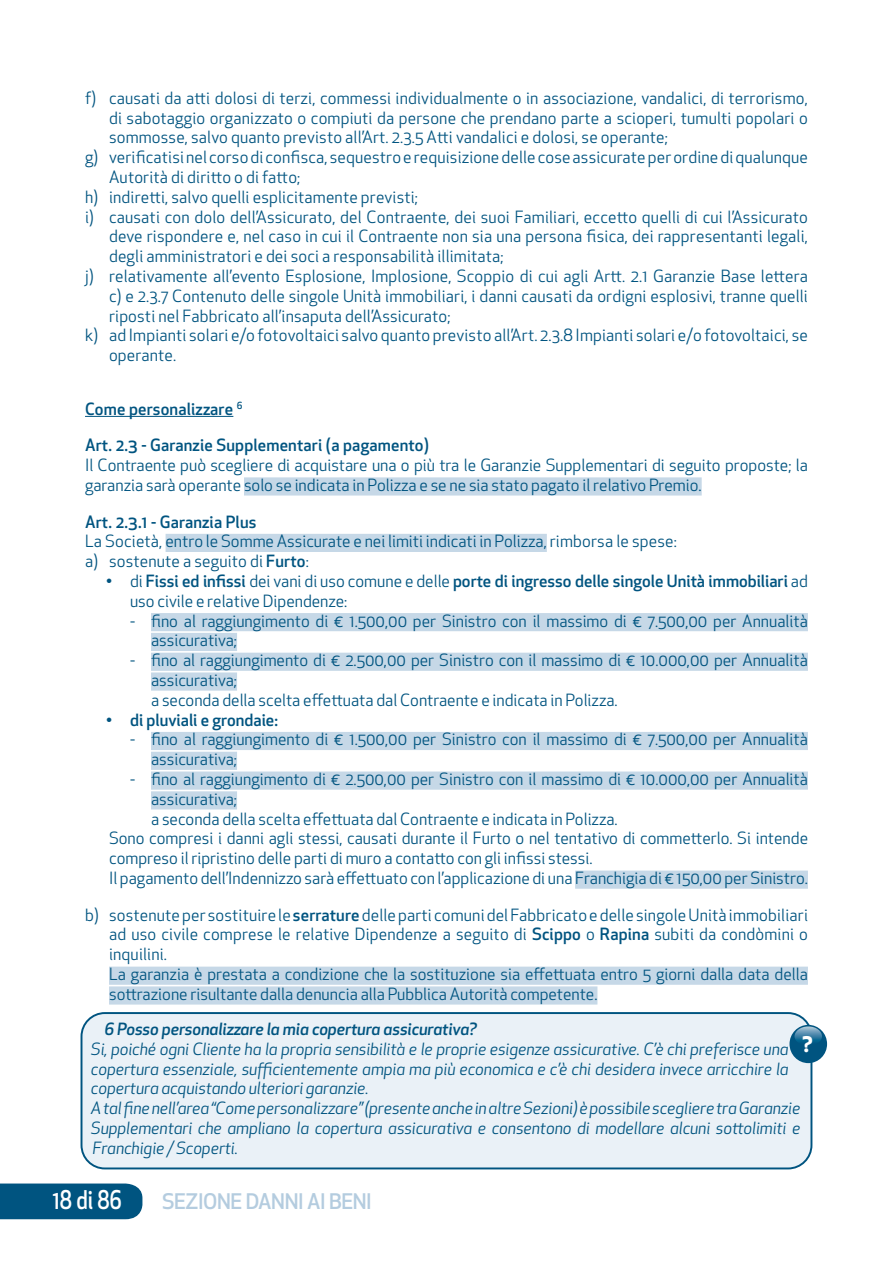
<style>
.page{position:relative;width:893px;height:1263px;background:#fff}
.page>*{position:absolute;margin:0;border:0;box-sizing:border-box;transform-origin:0 0}
.t1{font:500 25.2px "Apex New";color:#fff;scale:.83 1}
.t2{font:500 21px "Apex New";letter-spacing:-.02em;color:#b4ccdf}
.t3{font:700 21px "Apex New";color:#fff}
.t4{font:16.5px/19.8px "Apex New";color:#005480}
.t5{font:italic 16.5px/19.8px "Apex New";letter-spacing:-.005em;color:#005480}
.t6{font:500 16.5px "Apex New";letter-spacing:.01em;color:#005480}
.t7{font:italic 500 16.5px "Apex New";letter-spacing:-.005em;color:#005480}
.s1{font-weight:500}
.s2{font-weight:400}
</style>
<div class="page">
<div style="left:0;top:1183px;width:142px;height:36px;background:#005480"></div>
<hr style="left:85px;top:416px;width:148px;height:1px;background:#005480">
<div style="left:244px;top:477px;width:458px;height:18px;background:#c6d8e7"></div>
<div style="left:166px;top:534px;width:381px;height:18px;background:#c6d8e7"></div>
<div style="left:151px;top:613px;width:657px;height:18px;background:#c6d8e7"></div>
<div style="left:151px;top:633px;width:86px;height:18px;background:#c6d8e7"></div>
<div style="left:151px;top:653px;width:657px;height:18px;background:#c6d8e7"></div>
<div style="left:151px;top:672px;width:86px;height:19px;background:#c6d8e7"></div>
<div style="left:151px;top:732px;width:657px;height:18px;background:#c6d8e7"></div>
<div style="left:151px;top:752px;width:86px;height:18px;background:#c6d8e7"></div>
<div style="left:151px;top:771px;width:657px;height:19px;background:#c6d8e7"></div>
<div style="left:151px;top:791px;width:86px;height:18px;background:#c6d8e7"></div>
<div style="left:575px;top:870px;width:233px;height:19px;background:#c6d8e7"></div>
<div style="left:109px;top:966px;width:699px;height:19px;background:#c6d8e7"></div>
<div style="left:109px;top:986px;width:488px;height:18px;background:#c6d8e7"></div>
<div style="left:82px;top:1013px;width:729px;height:155px;background:#eaf1f7;border-radius:23px"></div>
<div style="left:81px;top:1012px;width:731px;height:157px;border:2px solid #005480;border-radius:23px"></div>
<div style="left:789px;top:1025px;width:38px;height:38px;background:#005480;border-radius:50%"></div>
<svg style="left:794px;top:1026px;width:28px;height:19px"></svg>
<p class="t4" style="left:85px;top:88px;width:724px">f) causati da atti dolosi di terzi, commessi individualmente o in associazione, vandalici, di terrorismo,</p>
<p class="t4" style="left:109px;top:108px;width:700px">di sabotaggio organizzato o compiuti da persone che prendano parte a scioperi, tumulti popolari o</p>
<p class="t4" style="left:109px;top:128px;width:560px">sommosse, salvo quanto previsto all’Art. 2.3.5 Atti vandalici e dolosi, se operante;</p>
<p class="t4" style="left:85px;top:147px;width:724px">g) verificatisi nel corso di confisca, sequestro e requisizione delle cose assicurate per ordine di qualunque</p>
<p class="t4" style="left:109px;top:167px;width:193px">Autorità di diritto o di fatto;</p>
<p class="t4" style="left:85px;top:187px;width:334px">h) indiretti, salvo quelli esplicitamente previsti;</p>
<p class="t4" style="left:85px;top:207px;width:724px">i) causati con dolo dell’Assicurato, del Contraente, dei suoi Familiari, eccetto quelli di cui l’Assicurato</p>
<p class="t4" style="left:109px;top:227px;width:700px">deve rispondere e, nel caso in cui il Contraente non sia una persona fisica, dei rappresentanti legali,</p>
<p class="t4" style="left:109px;top:246px;width:396px">degli amministratori e dei soci a responsabilità illimitata;</p>
<p class="t4" style="left:85px;top:266px;width:724px">j) relativamente all’evento Esplosione, Implosione, Scoppio di cui agli Artt. 2.1 Garanzie Base lettera</p>
<p class="t4" style="left:109px;top:286px;width:700px">c) e 2.3.7 Contenuto delle singole Unità immobiliari, i danni causati da ordigni esplosivi, tranne quelli</p>
<p class="t4" style="left:109px;top:306px;width:343px">riposti nel Fabbricato all’insaputa dell’Assicurato;</p>
<p class="t4" style="left:85px;top:326px;width:724px">k) ad Impianti solari e/o fotovoltaici salvo quanto previsto all’Art. 2.3.8 Impianti solari e/o fotovoltaici, se</p>
<p class="t4" style="left:109px;top:345px;width:69px">operante.</p>
<p class="t6" style="left:85px;top:398px;width:159px">Come personalizzare <sup>6</sup></p>
<p class="t6" style="left:85px;top:434px;width:345px">Art. 2.3 - Garanzie Supplementari (a pagamento)</p>
<p class="t4" style="left:85px;top:455px;width:724px">Il Contraente può scegliere di acquistare una o più tra le Garanzie Supplementari di seguito proposte; la garanzia sarà operante solo se indicata in Polizza e se ne sia stato pagato il relativo Premio.</p>
<p class="t6" style="left:85px;top:510px;width:173px">Art. 2.3.1 - Garanzia Plus</p>
<p class="t4" style="left:85px;top:531px;width:593px">La Società, entro le Somme Assicurate e nei limiti indicati in Polizza, rimborsa le spese: a) sostenute a seguito di <span class="s1">Furto</span>:</p>
<p class="t4" style="left:130px;top:571px;width:679px;text-indent:-24px">• di <span class="s1">Fissi ed infissi</span> dei vani di uso comune e delle <span class="s1">porte di ingresso delle singole Unità immobiliari</span> ad uso civile e relative Dipendenze:</p>
<p class="t4" style="left:151px;top:611px;width:658px;text-indent:-21px">- fino al raggiungimento di € 1.500,00 per Sinistro con il massimo di € 7.500,00 per Annualità assicurativa;</p>
<p class="t4" style="left:151px;top:650px;width:658px;text-indent:-21px">- fino al raggiungimento di € 2.500,00 per Sinistro con il massimo di € 10.000,00 per Annualità assicurativa;<br>a seconda della scelta effettuata dal Contraente e indicata in Polizza.</p>
<p class="t6" style="left:106px;top:708px;width:173px"><span class="s2">•</span> di pluviali e grondaie:</p>
<p class="t4" style="left:151px;top:729px;width:658px;text-indent:-21px">- fino al raggiungimento di € 1.500,00 per Sinistro con il massimo di € 7.500,00 per Annualità assicurativa;</p>
<p class="t4" style="left:130px;top:769px;width:679px">- fino al raggiungimento di € 2.500,00 per Sinistro con il massimo di € 10.000,00 per Annualità</p>
<p class="t4" style="left:151px;top:789px;width:88px">assicurativa;</p>
<p class="t4" style="left:151px;top:809px;width:468px">a seconda della scelta effettuata dal Contraente e indicata in Polizza.</p>
<p class="t4" style="left:109px;top:828px;width:700px">Sono compresi i danni agli stessi, causati durante il Furto o nel tentativo di commetterlo. Si intende</p>
<p class="t4" style="left:109px;top:848px;width:485px">compreso il ripristino delle parti di muro a contatto con gli infissi stessi.</p>
<p class="t4" style="left:109px;top:868px;width:700px">Il pagamento dell’Indennizzo sarà effettuato con l’applicazione di una Franchigia di € 150,00 per Sinistro.</p>
<p class="t4" style="left:109px;top:905px;width:700px;text-indent:-24px">b) sostenute per sostituire le <span class="s1">serrature</span> delle parti comuni del Fabbricato e delle singole Unità immobiliari ad uso civile comprese le relative Dipendenze a seguito di <span class="s1">Scippo</span> o <span class="s1">Rapina</span> subiti da condòmini o inquilini.<br>La garanzia è prestata a condizione che la sostituzione sia effettuata entro 5 giorni dalla data della sottrazione risultante dalla denuncia alla Pubblica Autorità competente.</p>
<p class="t7" style="left:104px;top:1018px;width:374px">6 Posso personalizzare la mia copertura assicurativa?</p>
<p class="t5" style="left:91px;top:1039px;width:711px">Si, poiché ogni Cliente ha la propria sensibilità e le proprie esigenze assicurative. C’è chi preferisce una copertura essenziale, sufficientemente ampia ma più economica e c’è chi desidera invece arricchire la copertura acquistando ulteriori garanzie.<br>A tal fine nell’area “Come personalizzare” (presente anche in altre Sezioni) è possibile scegliere tra Garanzie Supplementari che ampliano la copertura assicurativa e consentono di modellare alcuni sottolimiti e Franchigie / Scoperti.</p>
<p class="t3" style="left:802px;top:1029px;width:12px">?</p>
<p class="t2" style="left:162px;top:1187px;width:211px">SEZIONE DANNI AI BENI</p>
<h1 class="t1" style="left:53px;top:1183px;width:85px">18 di 86</h1>
</div>
